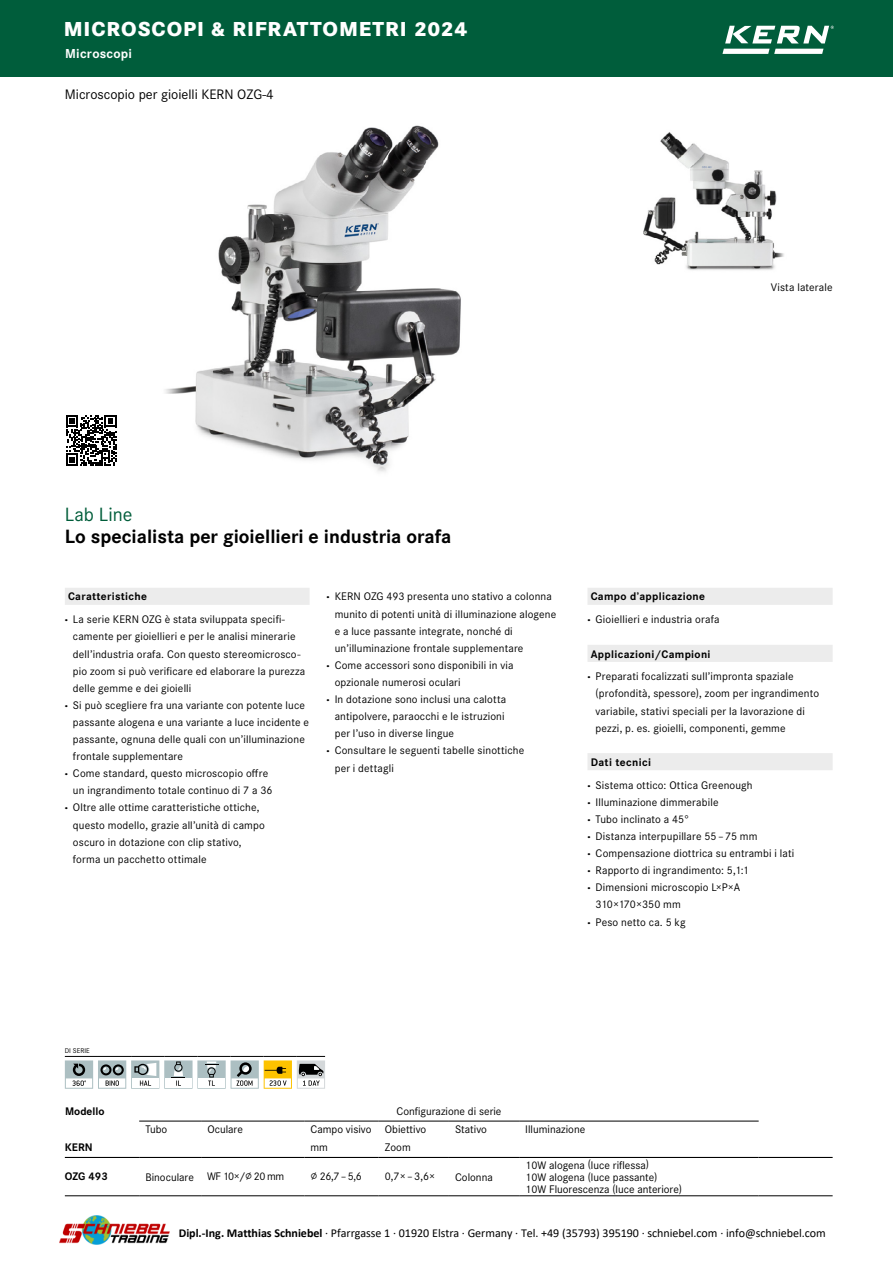
<style>
.page{position:relative;width:893px;height:1263px;background:#fff}
.page>*{position:absolute;margin:0;border:0;box-sizing:border-box;transform-origin:0 0}
.t1{font:800 21px "Corporate S Pro";letter-spacing:.045em;color:#fff}
.t2{font:700 19.95px "Corporate S Pro";color:#000}
.t3{font:19.95px "Corporate S Pro";color:#005d3a}
.t4{font:14.25px "Corporate S Pro";color:#000}
.t5{font:700 13.5px "Corporate S Pro";letter-spacing:.015em;color:#fff}
.t6{font:12px "Calibri";letter-spacing:-.005em;color:#000}
.t7{font:12px "Corporate S Pro";letter-spacing:.015em;color:#000}
.t8{font:11.4px/22.8px "Corporate S Pro";letter-spacing:.01em;color:#000}
.t9{font:700 11.4px "Corporate S Pro";color:#000}
.t10{font:11.4px "Corporate S Pro";letter-spacing:-.015em;color:#000}
.t11{font:7.2px "Corporate S Pro";color:#000}
.s1{font-weight:700}
.s2{font-weight:800}
</style>
<div class="page">
<img style="left:165px;top:125px;width:296px;height:347px">
<img style="left:643px;top:132px;width:141px;height:138px">
<hr style="left:139px;top:1121px;width:62px;height:1px;background:#000">
<hr style="left:201px;top:1121px;width:103px;height:1px;background:#000">
<hr style="left:304px;top:1121px;width:75px;height:1px;background:#000">
<hr style="left:379px;top:1121px;width:70px;height:1px;background:#000">
<hr style="left:449px;top:1121px;width:70px;height:1px;background:#000">
<hr style="left:519px;top:1121px;width:240px;height:1px;background:#000">
<hr style="left:65px;top:1195px;width:74px;height:1px;background:#000">
<hr style="left:139px;top:1195px;width:62px;height:1px;background:#000">
<hr style="left:201px;top:1195px;width:103px;height:1px;background:#000">
<hr style="left:304px;top:1195px;width:75px;height:1px;background:#000">
<hr style="left:379px;top:1195px;width:70px;height:1px;background:#000">
<hr style="left:449px;top:1195px;width:70px;height:1px;background:#000">
<hr style="left:519px;top:1195px;width:240px;height:1px;background:#000">
<hr style="left:759px;top:1195px;width:74px;height:1px;background:#000">
<hr style="left:65px;top:1157px;width:74px;height:1px;background:#000">
<hr style="left:759px;top:1157px;width:74px;height:1px;background:#000">
<hr style="left:139px;top:1157px;width:62px;height:1px;background:#000">
<hr style="left:201px;top:1157px;width:103px;height:1px;background:#000">
<hr style="left:304px;top:1157px;width:75px;height:1px;background:#000">
<hr style="left:379px;top:1157px;width:70px;height:1px;background:#000">
<hr style="left:449px;top:1157px;width:70px;height:1px;background:#000">
<hr style="left:519px;top:1157px;width:240px;height:1px;background:#000">
<svg style="left:65px;top:1056px;width:260px;height:33px"></svg>
<div style="left:65px;top:588px;width:245px;height:17px;background:#ececec"></div>
<div style="left:587px;top:588px;width:246px;height:17px;background:#ececec"></div>
<div style="left:587px;top:645px;width:246px;height:17px;background:#ececec"></div>
<div style="left:587px;top:753px;width:246px;height:17px;background:#ececec"></div>
<svg style="left:66px;top:415px;width:50px;height:51px"></svg>
<div style="left:0;top:0;width:893px;height:76px;background:#005d3b"></div>
<svg style="left:722px;top:49px;width:101px;height:5px"></svg>
<svg style="left:725px;top:26px;width:109px;height:17px"></svg>
<img style="left:59px;top:1215px;width:111px;height:30px">
<h1 class="t1" style="left:64px;top:12px;width:405px">MICROSCOPI &amp; RIFRATTOMETRI 2024</h1>
<p class="t5" style="left:65px;top:43px;width:68px">Microscopi</p>
<p class="t4" style="left:65px;top:84px;width:211px">Microscopio per gioielli KERN OZG-4</p>
<p class="t8" style="left:771px;top:274px;width:63px">Vista laterale</p>
<h2 class="t3" style="left:65px;top:499px;width:69px">Lab Line</h2>
<h2 class="t2" style="left:65px;top:521px;width:388px">Lo specialista per gioiellieri e industria orafa</h2>
<p class="t8" style="left:65px;top:584px;width:222px"><span class="s1">Caratteristiche<br></span><span class="s2">·</span> La serie KERN OZG è stata sviluppata specifi-</p>
<p class="t8" style="left:73px;top:624px;width:224px">camente per gioiellieri e per le analisi minerarie</p>
<p class="t8" style="left:73px;top:641px;width:229px">dell’industria orafa. Con questo stereomicrosco-</p>
<p class="t8" style="left:73px;top:659px;width:234px">pio zoom si può verificare ed elaborare la purezza</p>
<p class="t8" style="left:73px;top:676px;width:120px">delle gemme e dei gioielli</p>
<p class="t8" style="left:65px;top:693px;width:242px"><span class="s2">·</span> Si può scegliere fra una variante con potente luce</p>
<p class="t8" style="left:73px;top:710px;width:238px">passante alogena e una variante a luce incidente e</p>
<p class="t8" style="left:73px;top:727px;width:234px">passante, ognuna delle quali con un’illuminazione</p>
<p class="t8" style="left:73px;top:744px;width:112px">frontale supplementare</p>
<p class="t8" style="left:65px;top:761px;width:205px"><span class="s2">·</span> Come standard, questo microscopio offre</p>
<p class="t8" style="left:73px;top:778px;width:201px">un ingrandimento totale continuo di 7 a 36</p>
<p class="t8" style="left:65px;top:795px;width:196px"><span class="s2">·</span> Oltre alle ottime caratteristiche ottiche,</p>
<p class="t8" style="left:73px;top:812px;width:193px">questo modello, grazie all’unità di campo</p>
<p class="t8" style="left:73px;top:830px;width:170px">oscuro in dotazione con clip stativo,</p>
<p class="t8" style="left:73px;top:847px;width:135px">forma un pacchetto ottimale</p>
<p class="t8" style="left:327px;top:584px;width:227px"><span class="s2">·</span> KERN OZG 493 presenta uno stativo a colonna</p>
<p class="t8" style="left:335px;top:602px;width:223px">munito di potenti unità di illuminazione alogene</p>
<p class="t8" style="left:335px;top:619px;width:180px">e a luce passante integrate, nonché di</p>
<p class="t8" style="left:335px;top:636px;width:190px">un’illuminazione frontale supplementare</p>
<p class="t8" style="left:327px;top:653px;width:188px"><span class="s2">·</span> Come accessori sono disponibili in via</p>
<p class="t8" style="left:335px;top:670px;width:128px">opzionale numerosi oculari</p>
<p class="t8" style="left:327px;top:687px;width:181px"><span class="s2">·</span> In dotazione sono inclusi una calotta</p>
<p class="t8" style="left:335px;top:704px;width:171px">antipolvere, paraocchi e le istruzioni</p>
<p class="t8" style="left:335px;top:721px;width:121px">per l’uso in diverse lingue</p>
<p class="t8" style="left:327px;top:738px;width:199px"><span class="s2">·</span> Consultare le seguenti tabelle sinottiche</p>
<p class="t8" style="left:335px;top:755px;width:61px">per i dettagli</p>
<p class="t8" style="left:587px;top:584px;width:134px"><span class="s1">Campo d’applicazione<br></span><span class="s2">·</span> Gioiellieri e industria orafa</p>
<p class="t8" style="left:587px;top:641px;width:208px"><span class="s1">Applicazioni/Campioni<br></span><span class="s2">·</span> Preparati focalizzati sull’impronta spaziale</p>
<p class="t8" style="left:596px;top:684px;width:225px;line-height:17.1px">(profondità, spessore), zoom per ingrandimento variabile, stativi speciali per la lavorazione di pezzi, p. es. gioielli, componenti, gemme</p>
<p class="t8" style="left:587px;top:750px;width:167px"><span class="s1">Dati tecnici<br></span><span class="s2">·</span> Sistema ottico: Ottica Greenough</p>
<p class="t8" style="left:587px;top:790px;width:133px"><span class="s2">·</span> Illuminazione dimmerabile</p>
<p class="t8" style="left:587px;top:807px;width:104px"><span class="s2">·</span> Tubo inclinato a 45°</p>
<p class="t8" style="left:587px;top:824px;width:172px"><span class="s2">·</span> Distanza interpupillare 55 – 75 mm</p>
<p class="t8" style="left:587px;top:841px;width:208px"><span class="s2">·</span> Compensazione diottrica su entrambi i lati</p>
<p class="t8" style="left:587px;top:858px;width:163px"><span class="s2">·</span> Rapporto di ingrandimento: 5,1:1</p>
<p class="t8" style="left:587px;top:875px;width:154px"><span class="s2">·</span> Dimensioni microscopio L×P×A</p>
<p class="t10" style="left:596px;top:896px;width:87px">310×170×350 mm</p>
<p class="t8" style="left:587px;top:909px;width:100px"><span class="s2">·</span> Peso netto ca. 5 kg</p>
<p class="t11" style="left:65px;top:1045px;width:26px">DI SERIE</p>
<p class="t9" style="left:65px;top:1102px;width:41px">Modello</p>
<p class="t8" style="left:396px;top:1099px;width:107px">Configurazione di serie</p>
<p class="t8" style="left:145px;top:1117px;width:23px">Tubo</p>
<p class="t8" style="left:207px;top:1117px;width:37px">Oculare</p>
<p class="t8" style="left:385px;top:1119px;width:43px;line-height:18.1px;text-indent:-74px">Campo visivo Obiettivo<br>Zoom</p>
<p class="t8" style="left:455px;top:1117px;width:33px">Stativo</p>
<p class="t8" style="left:525px;top:1117px;width:62px">Illuminazione</p>
<p class="t8" style="left:145px;top:1164px;width:50px">Binoculare</p>
<p class="t8" style="left:455px;top:1164px;width:39px">Colonna</p>
<p class="t9" style="left:65px;top:1138px;width:29px">KERN</p>
<p class="t8" style="left:310px;top:1135px;width:19px">mm</p>
<p class="t9" style="left:65px;top:1168px;width:45px">OZG 493</p>
<p class="t8" style="left:207px;top:1164px;width:78px">WF 10×/∅ 20 mm</p>
<p class="t8" style="left:310px;top:1164px;width:53px">∅ 26,7 – 5,6</p>
<p class="t8" style="left:385px;top:1164px;width:52px">0,7× – 3,6×</p>
<p class="t8" style="left:525px;top:1158px;width:158px;line-height:12.1px">10W alogena (luce riflessa)<br>10W alogena (luce passante)<br>10W Fluorescenza (luce anteriore)</p>
<p class="t6" style="left:179px;top:1228px;width:649px"><span class="s1">Dipl.-Ing. Matthias Schniebel</span> · Pfarrgasse 1 · 01920 Elstra · Germany · Tel. +49 (35793) 395190 · schniebel.com · info@schniebel.com</p>
<p class="t7" style="left:64px;top:1227px;width:650px">KERN &amp; SOHN GmbH · Ziegelei 1 · 72336 Balingen · Allemagne · Tel. +49 7433 9933 - 0 · www.kern-sohn.com · info@kern-sohn.com</p>
</div>
